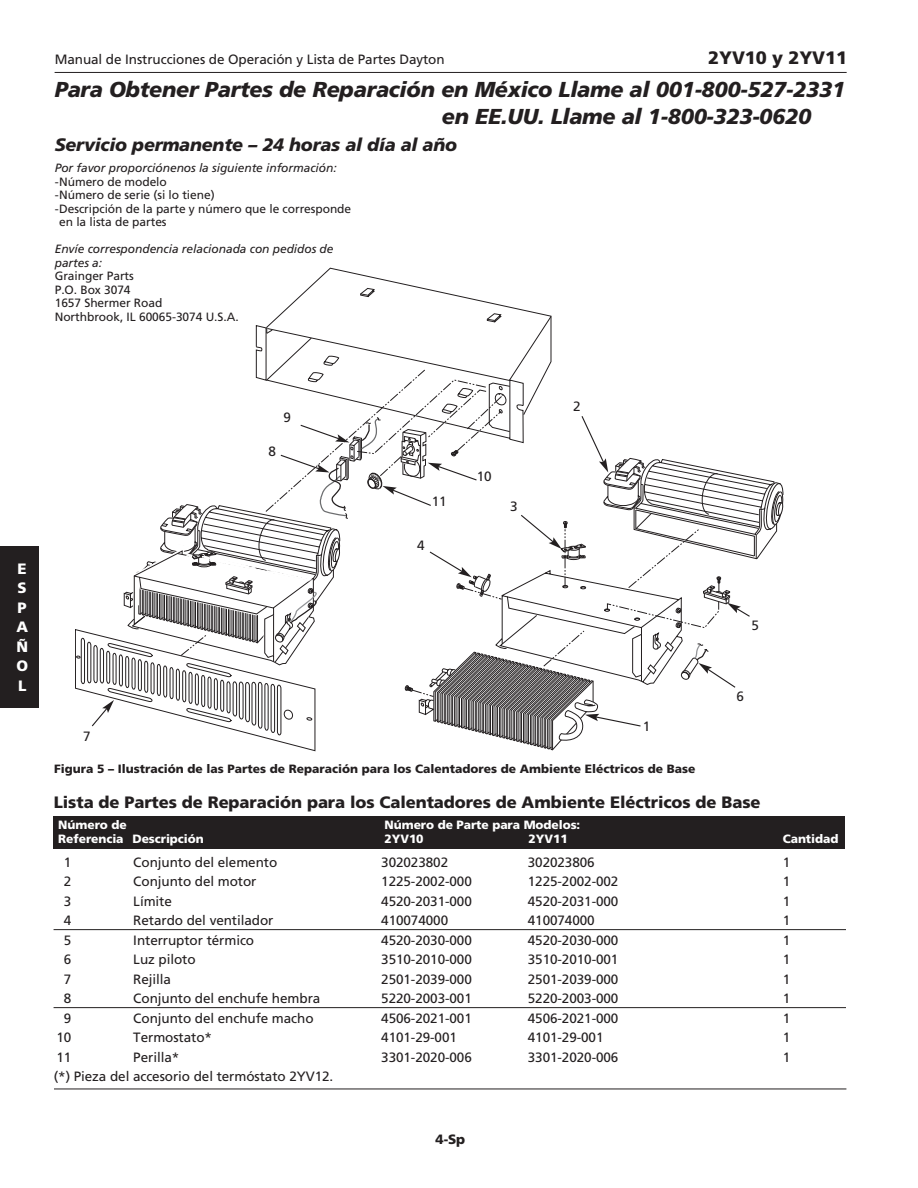
<style>
.page{position:relative;width:918px;height:1188px;background:#fff}
.page>*{position:absolute;margin:0;border:0;box-sizing:border-box;transform-origin:0 0}
.t1{font:italic 900 21.6px/27px "Frutiger";letter-spacing:-.01em;color:#231f20}
.t2{font:italic 900 18px "Frutiger";letter-spacing:-.01em;color:#231f20}
.t3{font:900 18px "Frutiger";letter-spacing:-.005em;color:#231f20}
.t4{font:900 16.5px "Frutiger";letter-spacing:-.005em;color:#231f20}
.t5{font:900 15px/19.5px "Frutiger";color:#fff;text-align:justify}
.t6{font:13.5px "Frutiger";letter-spacing:-.005em;color:#231f20}
.t7{font:900 13.5px "Frutiger";color:#231f20}
.t8{font:12px/13.5px "Frutiger";letter-spacing:-.005em;color:#231f20}
.t9{font:italic 12px/13.5px "Frutiger";letter-spacing:-.005em;color:#231f20}
.t10{font:900 12px "Frutiger";color:#231f20}
.t11{font:900 12px "Frutiger";letter-spacing:-.005em;color:#fff}
</style>
<div class="page">
<hr style="left:54px;top:1089px;width:792px;height:1px;background:#231f20">
<div style="left:0;top:546px;width:39px;height:162px;background:#231f20"></div>
<hr style="left:55px;top:72px;width:792px;height:1px;background:#231f20">
<div style="left:54px;top:816px;width:791px;height:33px;background:#231f20"></div>
<hr style="left:54px;top:929px;width:792px;height:1px;background:#231f20">
<hr style="left:54px;top:1007px;width:792px;height:1px;background:#231f20">
<svg style="left:75px;top:268px;width:708px;height:483px"></svg>
<p class="t6" style="left:55px;top:54px;width:391px">Manual de Instrucciones de Operación y Lista de Partes Dayton</p>
<h2 class="t3" style="left:708px;top:50px;width:140px">2YV10 y 2YV11</h2>
<h1 class="t1" style="left:442px;top:78px;width:405px;text-indent:-387px">Para Obtener Partes de Reparación en México Llame al 001-800-527-2331 en EE.UU. Llame al 1-800-323-0620</h1>
<h2 class="t2" style="left:55px;top:138px;width:404px">Servicio permanente – 24 horas al día al año</h2>
<p class="t9" style="left:55px;top:162px;width:284px">Por favor proporciónenos la siguiente información:</p>
<p class="t8" style="left:55px;top:176px;width:114px">-Número de modelo</p>
<p class="t8" style="left:55px;top:189px;width:161px">-Número de serie (si lo tiene)</p>
<p class="t8" style="left:55px;top:203px;width:298px">-Descripción de la parte y número que le corresponde</p>
<p class="t8" style="left:59px;top:216px;width:109px">en la lista de partes</p>
<p class="t9" style="left:55px;top:243px;width:280px">Envíe correspondencia relacionada con pedidos de partes a:</p>
<p class="t8" style="left:55px;top:270px;width:185px">Grainger Parts<br>P.O. Box 3074<br>1657 Shermer Road<br>Northbrook, IL 60065-3074 U.S.A.</p>
<p class="t5" style="left:16px;top:560px;width:13px">E S P A Ñ O L</p>
<p class="t6" style="left:83px;top:730px;width:9px">7</p>
<p class="t6" style="left:284px;top:412px;width:9px">9</p>
<p class="t6" style="left:269px;top:445px;width:9px">8</p>
<p class="t6" style="left:432px;top:496px;width:16px">11</p>
<p class="t6" style="left:417px;top:540px;width:9px">4</p>
<p class="t6" style="left:477px;top:471px;width:16px">10</p>
<p class="t6" style="left:510px;top:501px;width:9px">3</p>
<p class="t6" style="left:573px;top:400px;width:9px">2</p>
<p class="t6" style="left:643px;top:721px;width:9px">1</p>
<p class="t10" style="left:54px;top:764px;width:643px">Figura 5 – Ilustración de las Partes de Reparación para los Calentadores de Ambiente Eléctricos de Base</p>
<p class="t6" style="left:752px;top:620px;width:9px">5</p>
<p class="t6" style="left:737px;top:691px;width:9px">6</p>
<p class="t4" style="left:54px;top:796px;width:708px">Lista de Partes de Reparación para los Calentadores de Ambiente Eléctricos de Base</p>
<p class="t11" style="left:58px;top:820px;width:70px">Número de</p>
<p class="t11" style="left:385px;top:820px;width:197px">Número de Parte para Modelos:</p>
<p class="t11" style="left:58px;top:834px;width:147px">Referencia Descripción</p>
<p class="t11" style="left:385px;top:834px;width:41px">2YV10</p>
<p class="t11" style="left:529px;top:834px;width:41px">2YV11</p>
<p class="t11" style="left:783px;top:834px;width:57px">Cantidad</p>
<p class="t6" style="left:64px;top:857px;width:9px">1</p>
<p class="t6" style="left:133px;top:857px;width:145px">Conjunto del elemento</p>
<p class="t6" style="left:381px;top:857px;width:68px">302023802</p>
<p class="t6" style="left:528px;top:857px;width:68px">302023806</p>
<p class="t6" style="left:783px;top:857px;width:9px">1</p>
<p class="t6" style="left:64px;top:876px;width:9px">2</p>
<p class="t6" style="left:133px;top:876px;width:125px">Conjunto del motor</p>
<p class="t6" style="left:381px;top:876px;width:92px">1225-2002-000</p>
<p class="t6" style="left:528px;top:876px;width:92px">1225-2002-002</p>
<p class="t6" style="left:783px;top:876px;width:9px">1</p>
<p class="t6" style="left:64px;top:895px;width:9px">3</p>
<p class="t6" style="left:133px;top:895px;width:40px">Límite</p>
<p class="t6" style="left:381px;top:895px;width:92px">4520-2031-000</p>
<p class="t6" style="left:528px;top:895px;width:92px">4520-2031-000</p>
<p class="t6" style="left:783px;top:895px;width:9px">1</p>
<p class="t6" style="left:64px;top:915px;width:9px">4</p>
<p class="t6" style="left:133px;top:915px;width:142px">Retardo del ventilador</p>
<p class="t6" style="left:381px;top:915px;width:68px">410074000</p>
<p class="t6" style="left:528px;top:915px;width:68px">410074000</p>
<p class="t6" style="left:783px;top:915px;width:9px">1</p>
<p class="t6" style="left:64px;top:934px;width:9px">5</p>
<p class="t6" style="left:133px;top:934px;width:122px">Interruptor térmico</p>
<p class="t6" style="left:381px;top:934px;width:92px">4520-2030-000</p>
<p class="t6" style="left:528px;top:934px;width:92px">4520-2030-000</p>
<p class="t6" style="left:783px;top:934px;width:9px">1</p>
<p class="t6" style="left:64px;top:954px;width:9px">6</p>
<p class="t6" style="left:133px;top:954px;width:64px">Luz piloto</p>
<p class="t6" style="left:381px;top:954px;width:92px">3510-2010-000</p>
<p class="t6" style="left:528px;top:954px;width:92px">3510-2010-001</p>
<p class="t6" style="left:783px;top:954px;width:9px">1</p>
<p class="t6" style="left:64px;top:973px;width:9px">7</p>
<p class="t6" style="left:133px;top:973px;width:39px">Rejilla</p>
<p class="t6" style="left:381px;top:973px;width:92px">2501-2039-000</p>
<p class="t6" style="left:528px;top:973px;width:92px">2501-2039-000</p>
<p class="t6" style="left:783px;top:973px;width:9px">1</p>
<p class="t6" style="left:64px;top:993px;width:9px">8</p>
<p class="t6" style="left:133px;top:993px;width:189px">Conjunto del enchufe hembra</p>
<p class="t6" style="left:381px;top:993px;width:92px">5220-2003-001</p>
<p class="t6" style="left:528px;top:993px;width:92px">5220-2003-000</p>
<p class="t6" style="left:783px;top:993px;width:9px">1</p>
<p class="t6" style="left:64px;top:1012px;width:9px">9</p>
<p class="t6" style="left:133px;top:1012px;width:182px">Conjunto del enchufe macho</p>
<p class="t6" style="left:381px;top:1012px;width:92px">4506-2021-001</p>
<p class="t6" style="left:528px;top:1012px;width:92px">4506-2021-000</p>
<p class="t6" style="left:783px;top:1012px;width:9px">1</p>
<p class="t6" style="left:56px;top:1032px;width:16px">10</p>
<p class="t6" style="left:133px;top:1032px;width:80px">Termostato*</p>
<p class="t6" style="left:381px;top:1032px;width:77px">4101-29-001</p>
<p class="t6" style="left:528px;top:1032px;width:77px">4101-29-001</p>
<p class="t6" style="left:783px;top:1032px;width:9px">1</p>
<p class="t6" style="left:56px;top:1051px;width:16px">11</p>
<p class="t6" style="left:133px;top:1051px;width:47px">Perilla*</p>
<p class="t6" style="left:381px;top:1051px;width:92px">3301-2020-006</p>
<p class="t6" style="left:528px;top:1051px;width:92px">3301-2020-006</p>
<p class="t6" style="left:783px;top:1051px;width:9px">1</p>
<p class="t6" style="left:54px;top:1071px;width:281px">(*) Pieza del accesorio del termóstato 2YV12.</p>
<p class="t7" style="left:436px;top:1134px;width:31px">4-Sp</p>
</div>
